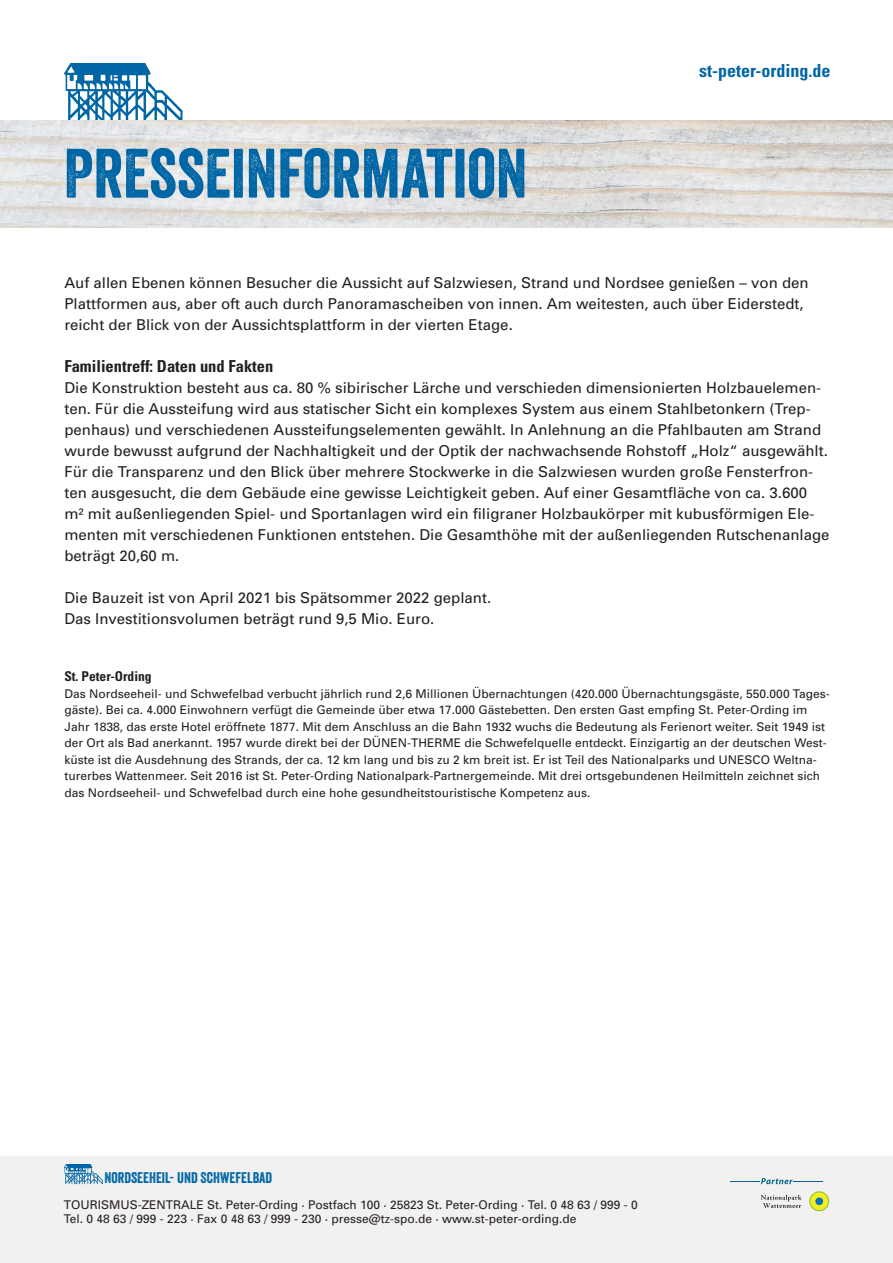
<style>
.page{position:relative;width:893px;height:1263px;background:#fff}
.page>*{position:absolute;margin:0;border:0;box-sizing:border-box;transform-origin:0 0}
.t1{font:67.5px "Veneer";color:#0166a5}
.t2{font:700 condensed 18px "Univers LT Std";color:#0166a5}
.t3{font:700 condensed 16.5px "Univers";color:#231f20}
.t4{font:15px/21px "Univers";color:#231f20}
.t5{font:15px "Veneer";color:#0166a5}
.t6{font:700 condensed 13.5px "Univers";color:#231f20}
.t7{font:12px/16.5px "Univers";color:#231f20}
</style>
<div class="page">
<img style="left:65px;top:64px;width:123px;height:57px">
<img style="left:0;top:121px;width:893px;height:106px">
<div style="left:0;top:1157px;width:893px;height:106px;background:#f2f1f0"></div>
<img style="left:65px;top:1165px;width:38px;height:19px">
<hr style="left:730px;top:1181px;width:30px;height:1px;background:#01668f">
<svg style="left:761px;top:1178px;width:62px;height:6px"></svg>
<svg style="left:809px;top:1191px;width:20px;height:20px"></svg>
<div style="left:810px;top:1192px;width:18px;height:18px;background:#f5ed1e;border-radius:50%"></div>
<div style="left:815px;top:1197px;width:8px;height:8px;background:#0072bc;border-radius:50%"></div>
<svg style="left:761px;top:1195px;width:40px;height:13px"></svg>
<h1 class="t1" style="left:64px;top:132px;width:465px">PRESSEINFORMATION</h1>
<p class="t2" style="left:699px;top:59px;width:133px">st-peter-ording.de</p>
<p class="t4" style="left:64px;top:272px;width:746px">Auf allen Ebenen können Besucher die Aussicht auf Salzwiesen, Strand und Nordsee genießen – von den<br>Plattformen aus, aber oft auch durch Panoramascheiben von innen. Am weitesten, auch über Eiderstedt, reicht der Blick von der Aussichtsplattform in der vierten Etage.</p>
<p class="t3" style="left:64px;top:356px;width:210px">Familientreff: Daten und Fakten</p>
<p class="t4" style="left:64px;top:377px;width:767px">Die Konstruktion besteht aus ca. 80 % sibirischer Lärche und verschieden dimensionierten Holzbauelemen&shy;ten. Für die Aussteifung wird aus statischer Sicht ein komplexes System aus einem Stahlbetonkern (Trep&shy;penhaus) und verschiedenen Aussteifungselementen gewählt. In Anlehnung an die Pfahlbauten am Strand wurde bewusst aufgrund der Nachhaltigkeit und der Optik der nachwachsende Rohstoff „Holz“ ausgewählt.<br>Für die Transparenz und den Blick über mehrere Stockwerke in die Salzwiesen wurden große Fensterfron&shy;ten ausgesucht, die dem Gebäude eine gewisse Leichtigkeit geben. Auf einer Gesamtfläche von ca. 3.600 m² mit außenliegenden Spiel- und Sportanlagen wird ein filigraner Holzbaukörper mit kubusförmigen Ele&shy;menten mit verschiedenen Funktionen entstehen. Die Gesamthöhe mit der außenliegenden Rutschenanlage beträgt 20,60 m.</p>
<p class="t4" style="left:64px;top:587px;width:428px">Die Bauzeit ist von April 2021 bis Spätsommer 2022 geplant.<br>Das Investitionsvolumen beträgt rund 9,5 Mio. Euro.</p>
<p class="t6" style="left:64px;top:668px;width:89px">St. Peter-Ording</p>
<p class="t7" style="left:64px;top:685px;width:767px">Das Nordseeheil- und Schwefelbad verbucht jährlich rund 2,6 Millionen Übernachtungen (420.000 Übernachtungsgäste, 550.000 Tages&shy;gäste). Bei ca. 4.000 Einwohnern verfügt die Gemeinde über etwa 17.000 Gästebetten. Den ersten Gast empfing St. Peter-Ording im Jahr 1838, das erste Hotel eröffnete 1877. Mit dem Anschluss an die Bahn 1932 wuchs die Bedeutung als Ferienort weiter. Seit 1949 ist der Ort als Bad anerkannt. 1957 wurde direkt bei der DÜNEN-THERME die Schwefelquelle entdeckt. Einzigartig an der deutschen West&shy;küste ist die Ausdehnung des Strands, der ca. 12 km lang und bis zu 2 km breit ist. Er ist Teil des Nationalparks und UNESCO Weltna&shy;turerbes Wattenmeer. Seit 2016 ist St. Peter-Ording Nationalpark-Partnergemeinde. Mit drei ortsgebundenen Heilmitteln zeichnet sich das Nordseeheil- und Schwefelbad durch eine hohe gesundheitstouristische Kompetenz aus.</p>
<p class="t5" style="left:105px;top:1168px;width:169px">NORDSEEHEIL- UND SCHWEFELBAD</p>
<p class="t7" style="left:64px;top:1197px;width:576px;line-height:14.4px">TOURISMUS-ZENTRALE St. Peter-Ording · Postfach 100 · 25823 St. Peter-Ording · Tel. 0 48 63 / 999 - 0<br>Tel. 0 48 63 / 999 - 223 · Fax 0 48 63 / 999 - 230 · presse@tz-spo.de · www.st-peter-ording.de</p>
</div>
